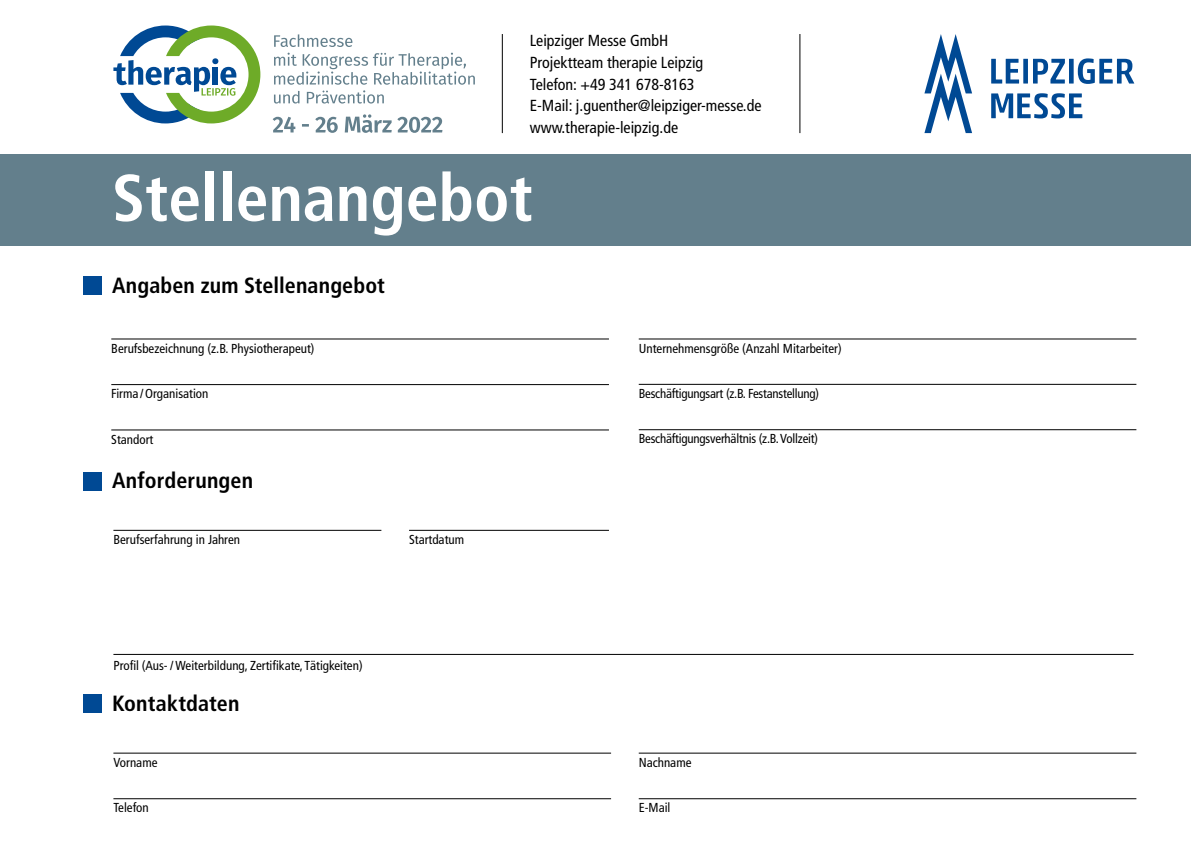
<style>
.page{position:relative;width:1191px;height:842px;background:#fff}
.page>*{position:absolute;margin:0;border:0;box-sizing:border-box;transform-origin:0 0}
.t1{font:700 condensed 66px "Frutiger";color:#fff}
.t2{font:700 condensed 22px "Frutiger";letter-spacing:.005em;color:#000}
.t3{font:condensed 16px/21.8px "Frutiger";color:#000}
.t4{font:condensed 13px "Frutiger";color:#000}
</style>
<div class="page">
<div style="left:0;top:154px;width:1191px;height:92px;background:#637f8c"></div>
<hr style="left:799px;top:34px;width:1px;height:99px;background:#000">
<hr style="left:502px;top:34px;width:1px;height:99px;background:#000">
<svg style="left:991px;top:93px;width:91px;height:25px"></svg>
<svg style="left:991px;top:58px;width:143px;height:26px"></svg>
<svg style="left:924px;top:34px;width:48px;height:99px"></svg>
<hr style="left:111px;top:339px;width:498px;height:1px;background:#000">
<hr style="left:111px;top:384px;width:498px;height:1px;background:#000">
<hr style="left:111px;top:430px;width:498px;height:1px;background:#000">
<hr style="left:639px;top:339px;width:497px;height:1px;background:#000">
<hr style="left:639px;top:384px;width:497px;height:1px;background:#000">
<hr style="left:639px;top:429px;width:497px;height:1px;background:#000">
<div style="left:83px;top:276px;width:18px;height:19px;background:#004994"></div>
<hr style="left:113px;top:530px;width:268px;height:1px;background:#000">
<hr style="left:409px;top:530px;width:200px;height:1px;background:#000">
<hr style="left:113px;top:654px;width:1020px;height:1px;background:#000">
<div style="left:83px;top:472px;width:18px;height:18px;background:#004994"></div>
<div style="left:83px;top:695px;width:18px;height:18px;background:#004994"></div>
<hr style="left:113px;top:753px;width:498px;height:1px;background:#000">
<hr style="left:639px;top:753px;width:497px;height:1px;background:#000">
<hr style="left:113px;top:798px;width:498px;height:1px;background:#000">
<hr style="left:639px;top:798px;width:497px;height:1px;background:#000">
<svg style="left:113px;top:26px;width:147px;height:97px"></svg>
<div style="left:213px;top:67px;width:5px;height:18px;background:#004994"></div>
<svg style="left:274px;top:53px;width:201px;height:51px"></svg>
<svg style="left:274px;top:34px;width:78px;height:13px"></svg>
<svg style="left:273px;top:114px;width:169px;height:19px"></svg>
<p class="t3" style="left:530px;top:30px;width:233px">Leipziger Messe GmbH<br>Projektteam therapie Leipzig<br>Telefon: +49 341 678-8163<br>E-Mail: j.guenther@leipziger-messe.de www.therapie-leipzig.de</p>
<h1 class="t1" style="left:112px;top:159px;width:422px">Stellenangebot</h1>
<h2 class="t2" style="left:112px;top:272px;width:274px">Angaben zum Stellenangebot</h2>
<p class="t4" style="left:111px;top:341px;width:205px">Berufsbezeichnung (z.B. Physiotherapeut)</p>
<p class="t4" style="left:111px;top:386px;width:99px">Firma /Organisation</p>
<p class="t4" style="left:111px;top:432px;width:44px">Standort</p>
<h2 class="t2" style="left:112px;top:468px;width:143px">Anforderungen</h2>
<p class="t4" style="left:113px;top:532px;width:128px">Berufserfahrung in Jahren</p>
<p class="t4" style="left:409px;top:532px;width:57px">Startdatum</p>
<p class="t4" style="left:113px;top:658px;width:251px">Profil (Aus- / Weiterbildung, Zertifikate, Tätigkeiten)</p>
<h2 class="t2" style="left:112px;top:690px;width:129px">Kontaktdaten</h2>
<p class="t4" style="left:639px;top:341px;width:204px">Unternehmensgröße (Anzahl Mitarbeiter)</p>
<p class="t4" style="left:639px;top:386px;width:182px">Beschäftigungsart (z.B. Festanstellung)</p>
<p class="t4" style="left:639px;top:431px;width:181px">Beschäftigungsverhältnis (z.B. Vollzeit)</p>
<p class="t4" style="left:113px;top:755px;width:46px">Vorname</p>
<p class="t4" style="left:639px;top:755px;width:54px">Nachname</p>
<p class="t4" style="left:113px;top:800px;width:37px">Telefon</p>
<p class="t4" style="left:639px;top:800px;width:33px">E-Mail</p>
</div>
